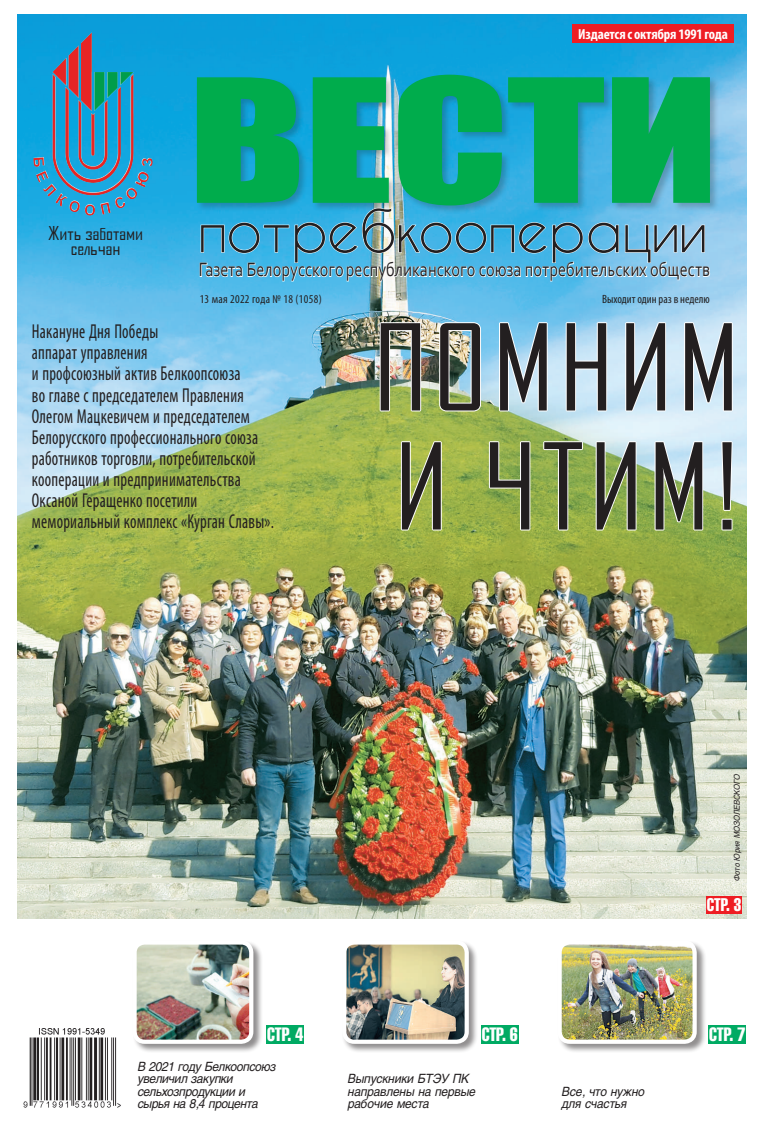
<style>
.page{position:relative;width:766px;height:1134px;background:#fff}
.page>*{position:absolute;margin:0;border:0;box-sizing:border-box;transform-origin:0 0}
.t1{font:158.7px "Impact";letter-spacing:-.01em;color:#00ac4c;scale:1.34 1}
.t2{font:114.2px/119px "Agency FB Cyrillic";letter-spacing:.04em;color:#231f20;scale:1.08 1}
.t3{font:56.3px "Caviar Dreams";letter-spacing:-.005em;color:#231f20}
.t4{font:condensed 20.2px/21.1px "Myriad Pro";letter-spacing:.015em;color:#231f20;scale:.83 1}
.t5{font:20.2px "Corbel";letter-spacing:.005em;color:#231f20;scale:.8 1}
.t6{font:19px "AG Letterica CO Mpr";letter-spacing:-.01em;color:#fff;scale:.9 1}
.t7{font:18.3px/15.1px "Agency FB Cyrillic";color:#231f20;text-align:center}
.t8{font:18px "AG Letterica CO Mpr";color:#fff;scale:.9 1}
.t9{font:700 condensed 14.6px "Myriad Pro";letter-spacing:-.015em;color:#fff}
.t10{font:italic 12.7px/12.7px "Helios";letter-spacing:-.025em;color:#231f20;scale:.94 1}
.t11{font:condensed 12px "Myriad Pro";letter-spacing:.025em;color:#231f20}
.t12{font:condensed 12px "Myriad Pro";color:#231f20}
.t13{font:italic 8px "Helios";letter-spacing:-.005em;color:#231f20;scale:.94 1}
</style>
<div class="page">
<img style="left:17px;top:14px;width:728px;height:904px">
<div style="left:342px;top:940px;width:136px;height:114px;background:#231f20;opacity:.5"></div>
<img style="left:347px;top:942px;width:119px;height:100px">
<div style="left:342px;top:940px;width:126px;height:104px;border:4px solid #fff;border-radius:10px"></div>
<div style="left:132px;top:940px;width:131px;height:114px;background:#231f20;opacity:.5"></div>
<img style="left:137px;top:942px;width:114px;height:100px">
<div style="left:132px;top:940px;width:121px;height:104px;border:4px solid #fff;border-radius:10px"></div>
<div style="left:557px;top:940px;width:149px;height:114px;background:#231f20;opacity:.5"></div>
<img style="left:559px;top:942px;width:135px;height:100px">
<div style="left:557px;top:940px;width:139px;height:104px;border:4px solid #fff;border-radius:10px"></div>
<div style="left:481px;top:1025px;width:37px;height:19px;background:#00aa63"></div>
<div style="left:708px;top:1025px;width:37px;height:19px;background:#00aa63"></div>
<div style="left:266px;top:1025px;width:38px;height:19px;background:#00aa63"></div>
<div style="left:195px;top:73px;width:524px;height:142px;background:#231f20;opacity:.25"></div>
<svg style="left:199px;top:205px;width:511px;height:77px;background:#6bc1e7"></svg>
<div style="left:572px;top:25px;width:161px;height:18px;background:#ee1d23"></div>
<img style="left:81px;top:32px;width:11px;height:79px">
<img style="left:23px;top:1028px;width:98px;height:80px">
<svg style="left:378px;top:318px;width:355px;height:251px;background:#b1c89b"></svg>
<div style="left:706px;top:896px;width:35px;height:17px;background:#ee1d23"></div>
<p class="t7" style="left:48px;top:225px;width:96px">Жить заботами сельчан</p>
<p class="t9" style="left:578px;top:25px;width:151px">Издается с октября 1991 года</p>
<h1 class="t1" style="left:188px;top:17px;width:397px">ВЕСТИ</h1>
<h3 class="t3" style="left:198px;top:197px;width:510px">потребкооперации</h3>
<p class="t5" style="left:199px;top:257px;width:640px">Газета Белорусского республиканского союза потребительских обществ</p>
<p class="t11" style="left:200px;top:292px;width:123px">13 мая 2022 года № 18 (1058)</p>
<p class="t12" style="left:602px;top:292px;width:109px">Выходит один раз в неделю</p>
<h2 class="t2" style="left:373px;top:306px;width:340px">ПОМНИМ<br>И ЧТИМ!</h2>
<p class="t4" style="left:32px;top:321px;width:293px">Накануне Дня Победы<br>аппарат управления<br>и профсоюзный актив Белкоопсоюза<br>во главе с председателем Правления<br>Олегом Мацкевичем и председателем<br>Белорусского профессионального союза работников торговли, потребительской кооперации и предпринимательства<br>Оксаной Геращенко посетили мемориальный комплекс «Курган Славы».</p>
<p class="t13" style="left:732px;top:881px;width:116px;rotate:-90deg">Фото Юрия МОЗОЛЕВСКОГО</p>
<p class="t8" style="left:706px;top:895px;width:40px">СТР. 3</p>
<p class="t6" style="left:267px;top:1024px;width:42px">СТР. 4</p>
<p class="t10" style="left:138px;top:1060px;width:149px">В 2021 году Белкоопсоюз увеличил закупки сельхозпродукции и сырья на 8,4 процента</p>
<p class="t6" style="left:481px;top:1024px;width:42px">СТР. 6</p>
<p class="t6" style="left:709px;top:1024px;width:42px">СТР. 7</p>
<p class="t10" style="left:348px;top:1072px;width:137px">Выпускники БТЭУ ПК направлены на первые рабочие места</p>
<p class="t10" style="left:561px;top:1085px;width:90px">Все, что нужно для счастья</p>
</div>
